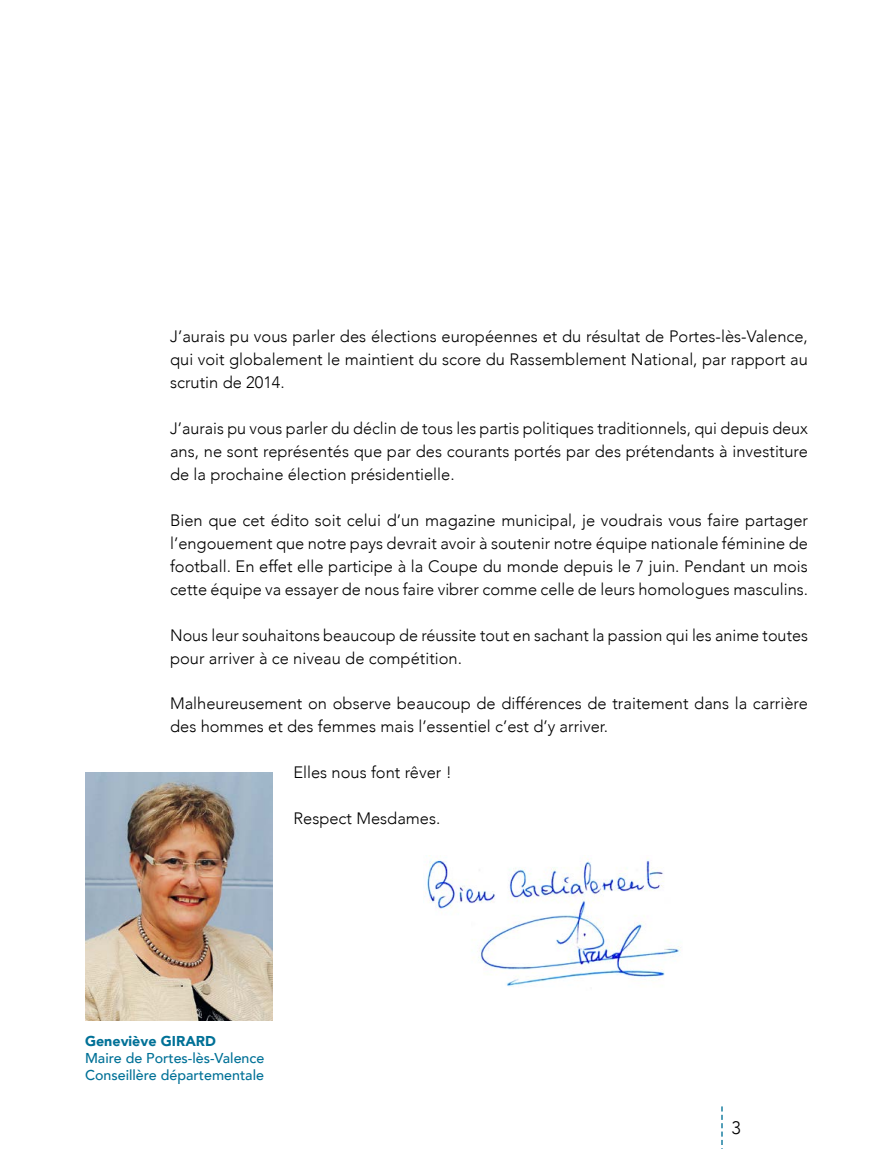
<style>
.page{position:relative;width:893px;height:1149px;background:#fff}
.page>*{position:absolute;margin:0;border:0;box-sizing:border-box;transform-origin:0 0}
.t1{font:300 18px "Avenir";color:#000}
.t2{font:300 16.5px/23px "Avenir";color:#000;text-align:justify}
.t3{font:500 14.25px/17.1px "Avenir";color:#007197}
.t4{font:900 14.25px "Avenir";color:#007197}
</style>
<div class="page">
<img style="left:85px;top:772px;width:187px;height:248px">
<img style="left:425px;top:855px;width:255px;height:132px">
<svg style="left:721px;top:1106px;width:2px;height:39px"></svg>
<p class="t2" style="left:170px;top:325px;width:639px">J’aurais pu vous parler des élections européennes et du résultat de Portes-lès-Valence, qui voit globalement le maintient du score du Rassemblement National, par rapport au scrutin de 2014.</p>
<p class="t2" style="left:170px;top:416px;width:639px">J’aurais pu vous parler du déclin de tous les partis politiques traditionnels, qui depuis deux ans, ne sont représentés que par des courants portés par des prétendants à investiture de la prochaine élection présidentielle.</p>
<p class="t2" style="left:170px;top:508px;width:639px">Bien que cet édito soit celui d’un magazine municipal, je voudrais vous faire partager l’engouement que notre pays devrait avoir à soutenir notre équipe nationale féminine de football. En effet elle participe à la Coupe du monde depuis le 7 juin. Pendant un mois cette équipe va essayer de nous faire vibrer comme celle de leurs homologues masculins.</p>
<p class="t2" style="left:170px;top:623px;width:639px">Nous leur souhaitons beaucoup de réussite tout en sachant la passion qui les anime toutes pour arriver à ce niveau de compétition.</p>
<p class="t2" style="left:170px;top:692px;width:639px">Malheureusement on observe beaucoup de différences de traitement dans la carrière des hommes et des femmes mais l’essentiel c’est d’y arriver.</p>
<p class="t2" style="left:293px;top:760px;width:160px">Elles nous font rêver !</p>
<p class="t2" style="left:293px;top:806px;width:149px">Respect Mesdames.</p>
<p class="t4" style="left:85px;top:1028px;width:132px">Geneviève GIRARD</p>
<p class="t3" style="left:85px;top:1048px;width:181px">Maire de Portes-lès-Valence<br>Conseillère départementale</p>
<p class="t1" style="left:731px;top:1116px;width:11px">3</p>
</div>
